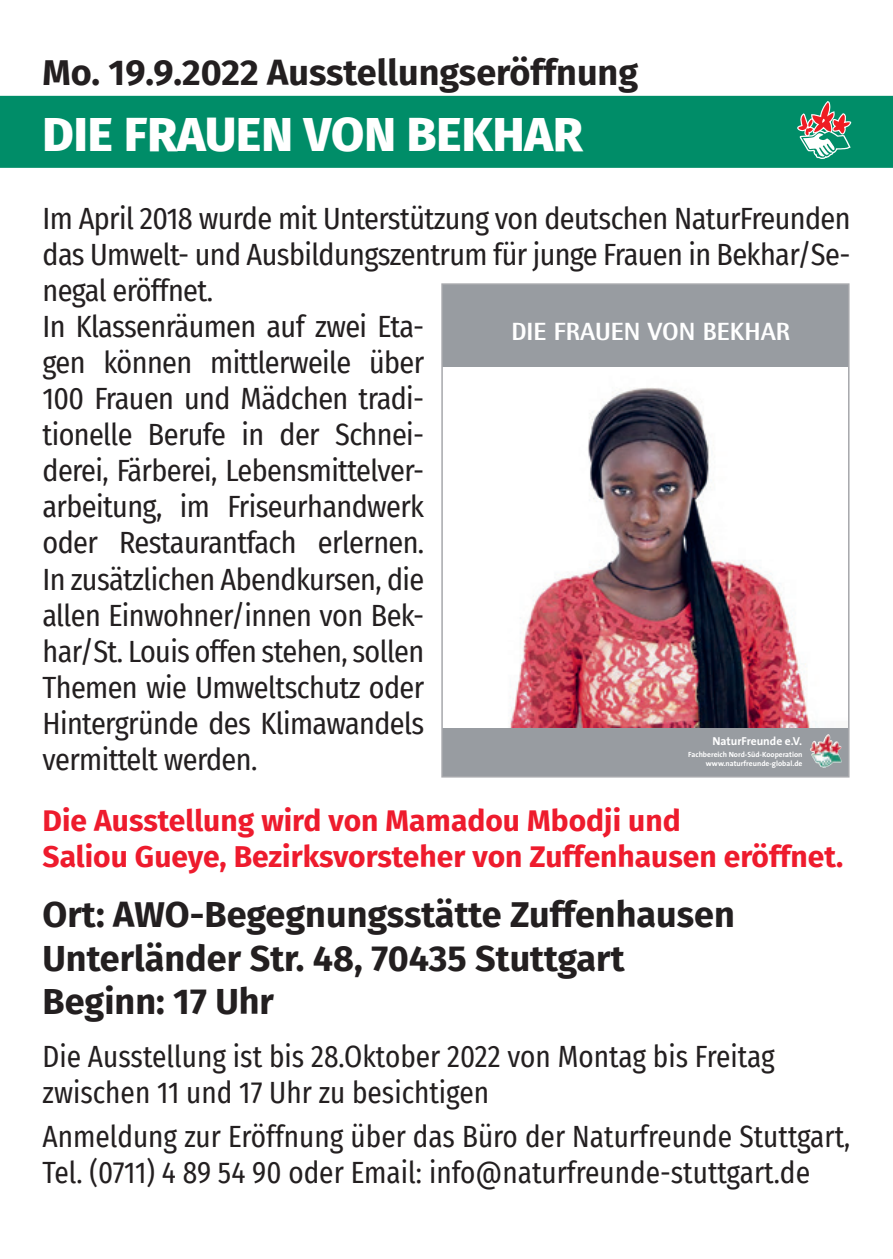
<style>
.page{position:relative;width:893px;height:1259px;background:#fff}
.page>*{position:absolute;margin:0;border:0;box-sizing:border-box;transform-origin:0 0}
.t1{font:800 48px "Fira Sans";color:#fff}
.t2{font:700 36px "Fira Sans";color:#231f20}
.t3{font:30px/36px "Fira Sans Condensed";color:#231f20;text-align:justify}
.t4{font:700 30px/36px "Fira Sans";color:#ee1b2d}
.t5{font:800 24.9px "Rotis Semi Sans";color:#fff}
.t6{font:700 11.7px "The Sans";color:#fff}
.t7{font:700 7.5px/9px "The Sans";color:#fff;text-align:right}
</style>
<div class="page">
<div style="left:0;top:96px;width:893px;height:72px;background:#008d68"></div>
<div style="left:442px;top:284px;width:407px;height:493px;background:#989ca1"></div>
<img style="left:444px;top:367px;width:402px;height:360px">
<img style="left:810px;top:734px;width:32px;height:33px">
<div style="left:441px;top:283px;width:408px;height:494px;border:2px solid #a8a9ad"></div>
<svg style="left:797px;top:101px;width:54px;height:58px"></svg>
<p class="t2" style="left:43px;top:42px;width:597px">Mo. 19.9.2022 Ausstellungseröffnung</p>
<p class="t1" style="left:43px;top:92px;width:542px">DIE FRAUEN VON BEKHAR</p>
<p class="t3" style="left:43px;top:200px;width:809px">Im April 2018 wurde mit Unterstützung von deutschen NaturFreunden das Umwelt- und Ausbildungszentrum für junge Frauen in Bekhar/Se&shy;negal eröffnet.</p>
<p class="t3" style="left:43px;top:308px;width:383px">In Klassenräumen auf zwei Eta&shy;gen können mittlerweile über 100 Frauen und Mädchen tradi&shy;tionelle Berufe in der Schnei&shy;derei, Färberei, Lebensmittelver&shy;arbeitung, im Friseurhandwerk oder Restaurantfach erlernen.<br>In zusätzlichen Abendkursen, die allen Einwohner/innen von Bek&shy;har/St. Louis offen stehen, sollen Themen wie Umweltschutz oder Hintergründe des Klimawandels vermittelt werden.</p>
<p class="t4" style="left:43px;top:800px;width:802px">Die Ausstellung wird von Mamadou Mbodji und<br>Saliou Gueye, Bezirksvorsteher von Zuffenhausen eröffnet.</p>
<p class="t2" style="left:43px;top:884px;width:694px">Ort: AWO-Begegnungsstätte Zuffenhausen</p>
<p class="t2" style="left:43px;top:927px;width:584px">Unterländer Str. 48, 70435 Stuttgart</p>
<p class="t2" style="left:43px;top:971px;width:233px">Beginn: 17 Uhr</p>
<p class="t3" style="left:43px;top:1037px;width:734px">Die Ausstellung ist bis 28.Oktober 2022 von Montag bis Freitag</p>
<p class="t3" style="left:43px;top:1073px;width:448px">zwischen 11 und 17 Uhr zu besichtigen</p>
<p class="t3" style="left:43px;top:1118px;width:809px">Anmeldung zur Eröffnung über das Büro der Naturfreunde Stuttgart,<br>Tel. (0711) 4 89 54 90 oder Email: info@naturfreunde-stuttgart.de</p>
<p class="t5" style="left:511px;top:315px;width:280px">DIE FRAUEN VON BEKHAR</p>
<p class="t6" style="left:712px;top:731px;width:91px">NaturFreunde e.V.</p>
<p class="t7" style="left:688px;top:749px;width:116px">Fachbereich Nord-Süd-Kooperation www.naturfreunde-global.de</p>
</div>
